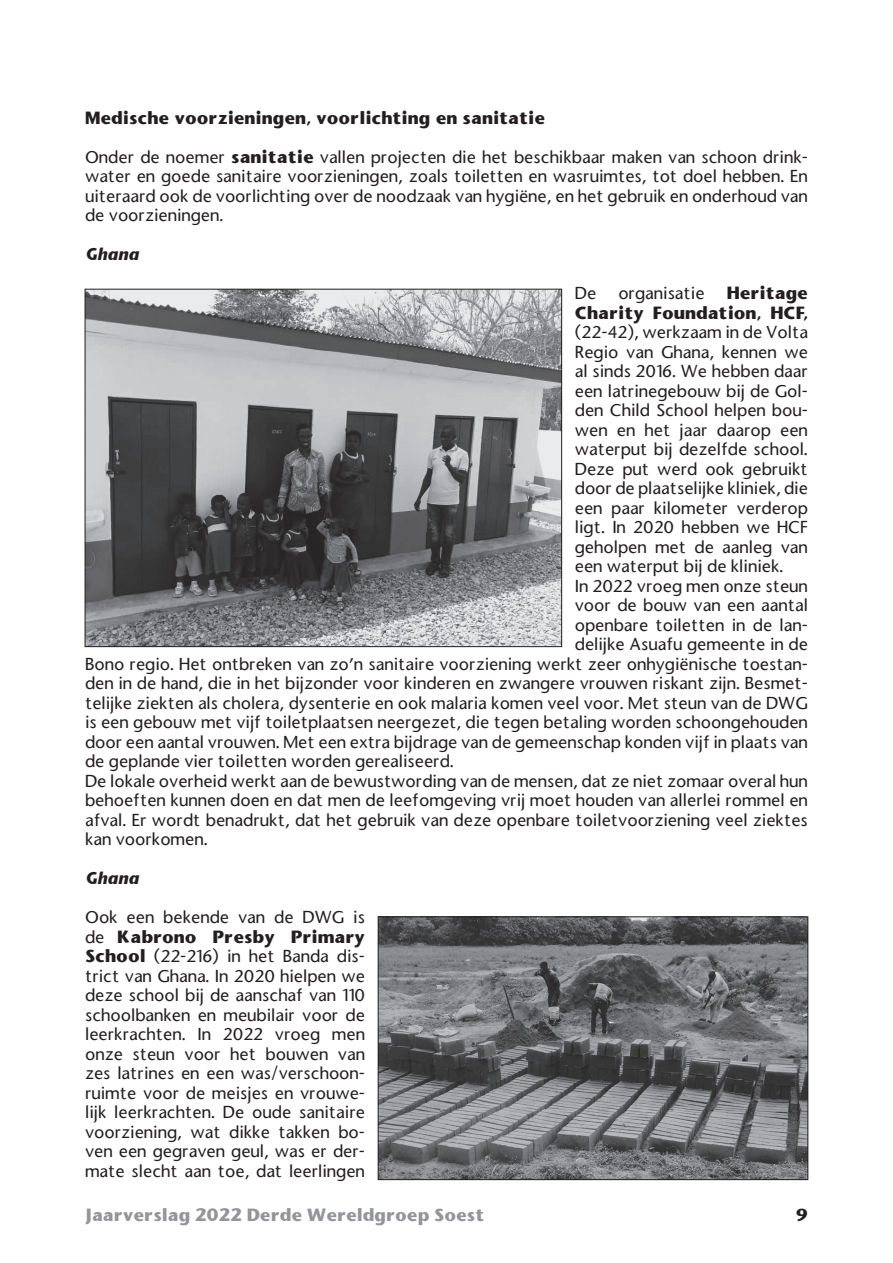
<style>
.page{position:relative;width:893px;height:1263px;background:#fff}
.page>*{position:absolute;margin:0;border:0;box-sizing:border-box;transform-origin:0 0}
.t1{font:500 16.5px/19.5px "Stone Sans";color:#231f20;text-align:justify}
.t2{font:700 16.5px/19.5px "Stone Sans";color:#231f20;text-align:right}
.t3{font:700 16.5px "Stone Sans";color:#939598}
.t4{font:italic 700 16.5px "Stone Sans";color:#231f20}
.s1{font-weight:700}
</style>
<div class="page">
<img style="left:87px;top:291px;width:473px;height:354px">
<img style="left:380px;top:918px;width:426px;height:260px">
<div style="left:378px;top:916px;width:430px;height:264px;border:1px solid #231f20"></div>
<p class="t2" style="left:85px;top:108px;width:462px">Medische voorzieningen, voorlichting en sanitatie</p>
<p class="t1" style="left:85px;top:147px;width:724px">Onder de noemer <span class="s1">sanitatie</span> vallen projecten die het beschikbaar maken van schoon drink&shy;water en goede sanitaire voorzieningen, zoals toiletten en wasruimtes, tot doel hebben. En uiteraard ook de voorlichting over de noodzaak van hygiëne, en het gebruik en onderhoud van de voorzieningen.</p>
<p class="t4" style="left:85px;top:244px;width:55px">Ghana</p>
<p class="t1" style="left:575px;top:284px;width:23px">De</p>
<p class="t1" style="left:618px;top:284px;width:88px">organisatie</p>
<p class="t2" style="left:575px;top:283px;width:235px">Heritage<br>Charity Foundation, HCF,</p>
<p class="t1" style="left:575px;top:323px;width:235px">(22-42), werkzaam in de Volta</p>
<p class="t1" style="left:575px;top:342px;width:235px">Regio van Ghana, kennen we</p>
<p class="t1" style="left:575px;top:362px;width:235px">al sinds 2016. We hebben daar</p>
<p class="t1" style="left:575px;top:381px;width:235px">een latrinegebouw bij de Gol-</p>
<p class="t1" style="left:575px;top:401px;width:235px">den Child School helpen bou-</p>
<p class="t1" style="left:575px;top:420px;width:235px">wen en het jaar daarop een</p>
<p class="t1" style="left:575px;top:440px;width:235px">waterput bij dezelfde school.</p>
<p class="t1" style="left:575px;top:459px;width:235px">Deze put werd ook gebruikt</p>
<p class="t1" style="left:575px;top:479px;width:235px">door de plaatselijke kliniek, die</p>
<p class="t1" style="left:575px;top:498px;width:235px">een paar kilometer verderop</p>
<p class="t1" style="left:575px;top:518px;width:235px">ligt. In 2020 hebben we HCF</p>
<p class="t1" style="left:575px;top:537px;width:235px">geholpen met de aanleg van</p>
<p class="t1" style="left:575px;top:557px;width:210px">een waterput bij de kliniek.</p>
<p class="t1" style="left:575px;top:576px;width:235px">In 2022 vroeg men onze steun</p>
<p class="t1" style="left:575px;top:596px;width:235px">voor de bouw van een aantal</p>
<p class="t1" style="left:575px;top:615px;width:235px">openbare toiletten in de lan-</p>
<p class="t1" style="left:575px;top:635px;width:235px">delijke Asuafu gemeente in de</p>
<p class="t1" style="left:85px;top:654px;width:724px">Bono regio. Het ontbreken van zo’n sanitaire voorziening werkt zeer onhygiënische toestan-</p>
<p class="t1" style="left:85px;top:674px;width:724px">den in de hand, die in het bijzonder voor kinderen en zwangere vrouwen riskant zijn. Besmet-</p>
<p class="t1" style="left:85px;top:693px;width:724px">telijke ziekten als cholera, dysenterie en ook malaria komen veel voor. Met steun van de DWG</p>
<p class="t1" style="left:85px;top:713px;width:724px">is een gebouw met vijf toiletplaatsen neergezet, die tegen betaling worden schoongehouden</p>
<p class="t1" style="left:85px;top:732px;width:724px">door een aantal vrouwen. Met een extra bijdrage van de gemeenschap konden vijf in plaats van</p>
<p class="t1" style="left:85px;top:752px;width:370px">de geplande vier toiletten worden gerealiseerd.</p>
<p class="t1" style="left:85px;top:771px;width:724px">De lokale overheid werkt aan de bewustwording van de mensen, dat ze niet zomaar overal hun</p>
<p class="t1" style="left:85px;top:791px;width:724px">behoeften kunnen doen en dat men de leefomgeving vrij moet houden van allerlei rommel en</p>
<p class="t1" style="left:85px;top:810px;width:724px">afval. Er wordt benadrukt, dat het gebruik van deze openbare toiletvoorziening veel ziektes</p>
<p class="t1" style="left:85px;top:830px;width:124px">kan voorkomen.</p>
<p class="t4" style="left:85px;top:868px;width:55px">Ghana</p>
<p class="t1" style="left:85px;top:908px;width:281px">Ook een bekende van de DWG is de <span class="s1">Kabrono Presby Primary School</span> (22-216) in het Banda dis&shy;trict van Ghana. In 2020 hielpen we deze school bij de aanschaf van 110 schoolbanken en meubilair voor de leerkrachten. In 2022 vroeg men onze steun voor het bouwen van zes latrines en een was/verschoon&shy;ruimte voor de meisjes en vrouwe&shy;lijk leerkrachten. De oude sanitaire voorziening, wat dikke takken bo&shy;ven een gegraven geul, was er der&shy;mate slecht aan toe, dat leerlingen</p>
<p class="t3" style="left:86px;top:1203px;width:400px">Jaarverslag 2022 Derde Wereldgroep Soest</p>
<p class="t2" style="left:796px;top:1205px;width:14px">9</p>
</div>
